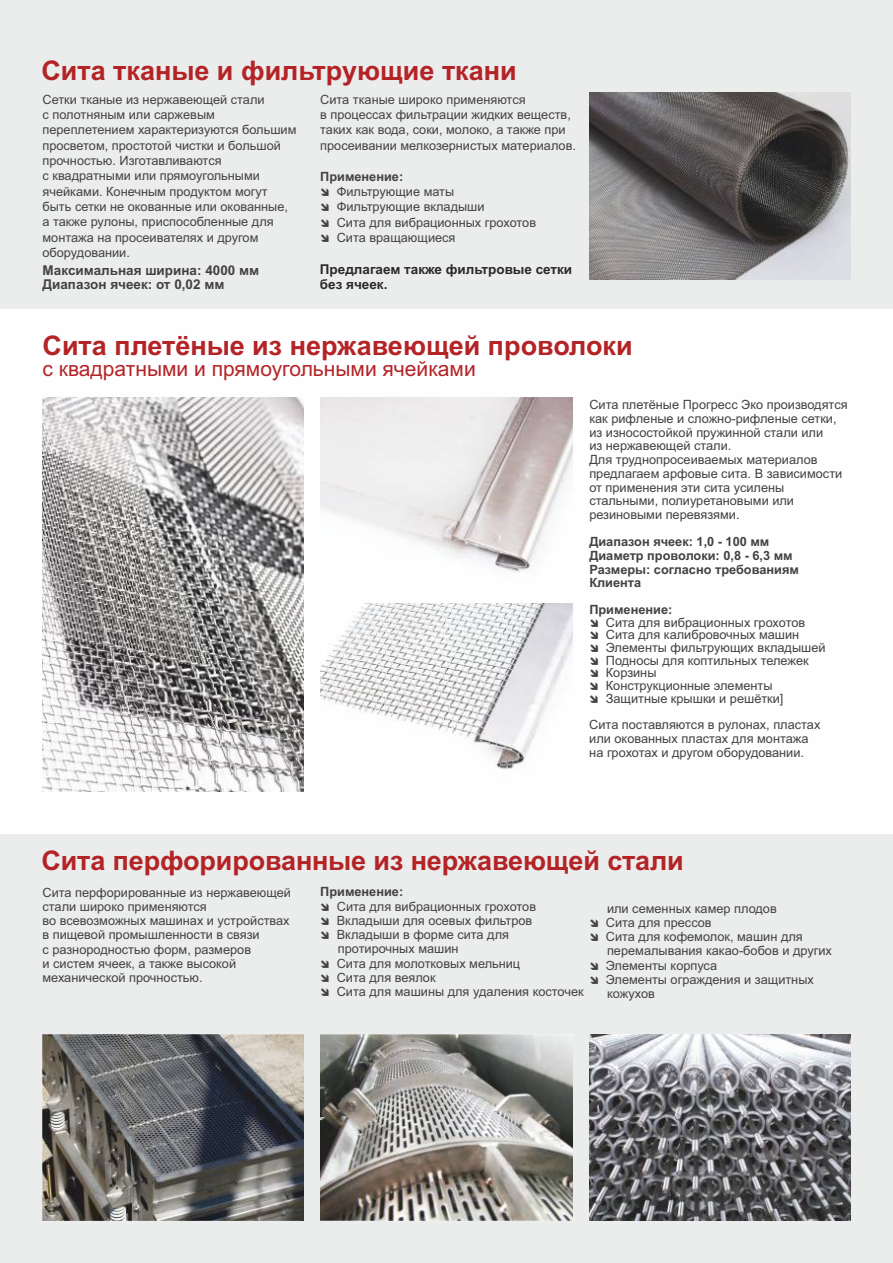
<style>
.page{position:relative;width:893px;height:1263px;background:#ebecec}
.page>*{position:absolute;margin:0;border:0;box-sizing:border-box;transform-origin:0 0}
.t1{font:700 27px "Arial";color:#b42326}
.t2{font:21px "Arial";color:#b42326}
.t3{font:700 13.5px/14px "Arial";color:#434242}
.t4{font:700 13.5px/15.1px "Arial";color:#2b2a29}
.t5{font:12.75px/14.2px "Arial";color:#434242}
.t6{font:700 12.75px/13.6px "Arial";color:#434242}
</style>
<div class="page">
<div style="left:0;top:310px;width:893px;height:524px;background:#fefefe"></div>
<img style="left:43px;top:398px;width:261px;height:394px">
<img style="left:589px;top:1035px;width:261px;height:185px">
<img style="left:320px;top:1035px;width:253px;height:185px">
<img style="left:43px;top:1035px;width:261px;height:185px">
<img style="left:320px;top:398px;width:253px;height:174px">
<img style="left:320px;top:603px;width:253px;height:167px">
<img style="left:589px;top:92px;width:261px;height:187px">
<h1 class="t1" style="left:41px;top:60px;width:477px">Сита тканые и фильтрующие ткани</h1>
<p class="t5" style="left:43px;top:93px;width:255px;line-height:15.3px">Сетки тканые из нержавеющей стали<br>с полотняным или саржевым переплетением характеризуются большим просветом, простотой чистки и большой прочностью. Изготавливаются<br>с квадратными или прямоугольными ячейками. Конечным продуктом могут быть сетки не окованные или окованные, а также рулоны, приспособленные для монтажа на просеивателях и другом оборудовании.</p>
<p class="t5" style="left:320px;top:93px;width:257px;line-height:15.3px">Сита тканые широко применяются<br>в процессах фильтрации жидких веществ, таких как вода, соки, молоко, а также при просеивании мелкозернистых материалов.</p>
<p class="t6" style="left:320px;top:171px;width:84px">Применение:</p>
<p class="t5" style="left:337px;top:185px;width:201px;line-height:15.3px">Фильтрующие маты<br>Фильтрующие вкладыши<br>Сита для вибрационных грохотов<br>Сита вращающиеся</p>
<p class="t3" style="left:43px;top:264px;width:218px">Максимальная ширина: 4000 мм<br>Диапазон ячеек: от 0,02 мм</p>
<p class="t4" style="left:320px;top:263px;width:254px">Предлагаем также фильтровые сетки без ячеек.</p>
<h1 class="t1" style="left:43px;top:336px;width:592px">Сита плетёные из нержавеющей проволоки</h1>
<h2 class="t2" style="left:43px;top:361px;width:435px">с квадратными и прямоугольными ячейками</h2>
<p class="t5" style="left:589px;top:399px;width:260px;line-height:13.6px">Сита плетёные Прогресс Эко производятся как рифленые и сложно-рифленые сетки, из износостойкой пружинной стали или<br>из нержавеющей стали.<br>Для труднопросеиваемых материалов предлагаем арфовые сита. В зависимости от применения эти сита усилены стальными, полиуретановыми или резиновыми перевязями.</p>
<p class="t6" style="left:589px;top:536px;width:211px">Диапазон ячеек: 1,0 - 100 мм<br>Диаметр проволоки: 0,8 - 6,3 мм<br>Размеры: согласно требованиям<br>Клиента</p>
<p class="t6" style="left:589px;top:604px;width:84px">Применение:</p>
<p class="t5" style="left:606px;top:617px;width:221px;line-height:12.8px">Сита для вибрационных грохотов<br>Сита для калибровочных машин<br>Элементы фильтрующих вкладышей<br>Подносы для коптильных тележек<br>Корзины<br>Конструкционные элементы<br>Защитные крышки и решётки]</p>
<p class="t5" style="left:589px;top:719px;width:233px;line-height:13.6px">Сита поставляются в рулонах, пластах или окованных пластах для монтажа на грохотах и другом оборудовании.</p>
<h1 class="t1" style="left:41px;top:850px;width:644px">Сита перфорированные из нержавеющей стали</h1>
<p class="t5" style="left:43px;top:886px;width:250px">Сита перфорированные из нержавеющей стали широко применяются<br>во всевозможных машинах и устройствах в пищевой промышленности в связи<br>с разнородностью форм, размеров<br>и систем ячеек, а также высокой механической прочностью.</p>
<p class="t6" style="left:320px;top:886px;width:84px">Применение:</p>
<p class="t5" style="left:337px;top:900px;width:248px">Сита для вибрационных грохотов<br>Вкладыши для осевых фильтров<br>Вкладыши в форме сита для протирочных машин<br>Сита для молотковых мельниц<br>Сита для веялок<br>Сита для машины для удаления косточек</p>
<p class="t5" style="left:606px;top:902px;width:228px">или семенных камер плодов<br>Сита для прессов<br>Сита для кофемолок, машин для перемалывания какао-бобов и других<br>Элементы корпуса<br>Элементы ограждения и защитных кожухов</p>
</div>
